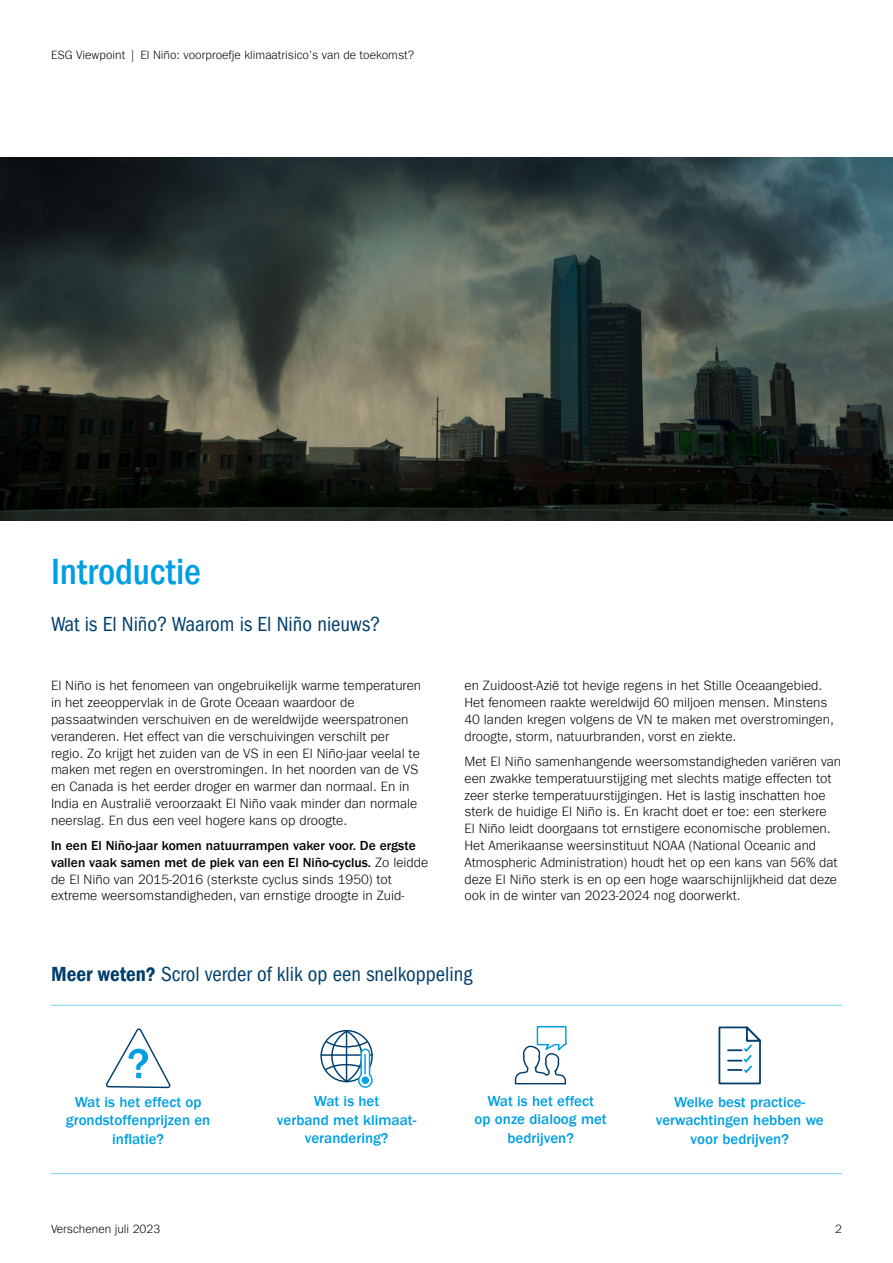
<style>
.page{position:relative;width:893px;height:1263px;background:#fff}
.page>*{position:absolute;margin:0;border:0;box-sizing:border-box;transform-origin:0 0}
.t1{font:500 condensed 37.5px "ITC Frank Gofor Ameriprise";color:#009fe3}
.t2{font:condensed 21px "ITC Frank Gofor Ameriprise";color:#003e6b}
.t3{font:500 15px/18.3px "ITC Frank Gofor Ameriprise";color:#009fe3;text-align:center}
.t4{font:300 13.5px/16.8px "ITC Frank Gofor Ameriprise";color:#000}
.t5{font:300 12px "ITC Frank Gofor Ameriprise";color:#000}
.s1{font-weight:500}
.s2{font-family:"ITC Frank Gofor Ameriprise Dm Cn";font-stretch:normal}
</style>
<div class="page">
<img style="left:0;top:157px;width:893px;height:363px">
<hr style="left:51px;top:1005px;width:791px;height:1px;background:#83d0f5">
<hr style="left:51px;top:1173px;width:791px;height:1px;background:#83d0f5">
<svg style="left:106px;top:1028px;width:65px;height:60px"></svg>
<hr style="left:321px;top:1054px;width:51px;height:2px;background:#003e6b">
<svg style="left:323px;top:1029px;width:50px;height:59px"></svg>
<svg style="left:514px;top:1026px;width:53px;height:59px"></svg>
<svg style="left:718px;top:1026px;width:43px;height:59px"></svg>
<p class="t5" style="left:51px;top:48px;width:365px">ESG Viewpoint | El Niño: voorproefje klimaatrisico’s van de toekomst?</p>
<h1 class="t1" style="left:51px;top:550px;width:151px">Introductie</h1>
<h2 class="t2" style="left:51px;top:612px;width:331px">Wat is El Niño? Waarom is El Niño nieuws?</h2>
<p class="t4" style="left:51px;top:677px;width:372px">El Niño is het fenomeen van ongebruikelijk warme temperaturen in het zeeoppervlak in de Grote Oceaan waardoor de passaatwinden verschuiven en de wereldwijde weerspatronen veranderen. Het effect van die verschuivingen verschilt per regio. Zo krijgt het zuiden van de VS in een El Niño-jaar veelal te maken met regen en overstromingen. In het noorden van de VS en Canada is het eerder droger en warmer dan normaal. En in India en Australië veroorzaakt El Niño vaak minder dan normale neerslag. En dus een veel hogere kans op droogte.</p>
<p class="t4" style="left:51px;top:837px;width:379px"><span class="s1">In een El Niño-jaar komen natuurrampen vaker voor. De ergste vallen vaak samen met de piek van een El Niño-cyclus.</span> Zo leidde de El Niño van 2015-2016 (sterkste cyclus sinds 1950) tot extreme weersomstandigheden, van ernstige droogte in Zuid-</p>
<p class="t4" style="left:464px;top:677px;width:371px">en Zuidoost-Azië tot hevige regens in het Stille Oceaangebied.<br>Het fenomeen raakte wereldwijd 60 miljoen mensen. Minstens 40 landen kregen volgens de VN te maken met overstromingen, droogte, storm, natuurbranden, vorst en ziekte.</p>
<p class="t4" style="left:464px;top:753px;width:378px">Met El Niño samenhangende weersomstandigheden variëren van een zwakke temperatuurstijging met slechts matige effecten tot zeer sterke temperatuurstijgingen. Het is lastig inschatten hoe sterk de huidige El Niño is. En kracht doet er toe: een sterkere<br>El Niño leidt doorgaans tot ernstigere economische problemen.<br>Het Amerikaanse weersinstituut NOAA (National Oceanic and Atmospheric Administration) houdt het op een kans van 56% dat deze El Niño sterk is en op een hoge waarschijnlijkheid dat deze ook in de winter van 2023-2024 nog doorwerkt.</p>
<h2 class="t2" style="left:51px;top:962px;width:423px"><span class="s2">Meer weten?</span> Scrol verder of klik op een snelkoppeling</h2>
<p class="t3" style="left:66px;top:1093px;width:146px">Wat is het effect op grondstoffenprijzen en inflatie?</p>
<p class="t3" style="left:277px;top:1092px;width:141px">Wat is het<br>verband met klimaat&shy;verandering?</p>
<p class="t3" style="left:475px;top:1092px;width:134px">Wat is het effect<br>op onze dialoog met bedrijven?</p>
<p class="t3" style="left:656px;top:1093px;width:170px">Welke best practice&shy;verwachtingen hebben we voor bedrijven?</p>
<p class="t5" style="left:51px;top:1222px;width:111px">Verschenen juli 2023</p>
<p class="t5" style="left:835px;top:1222px;width:8px">2</p>
</div>
